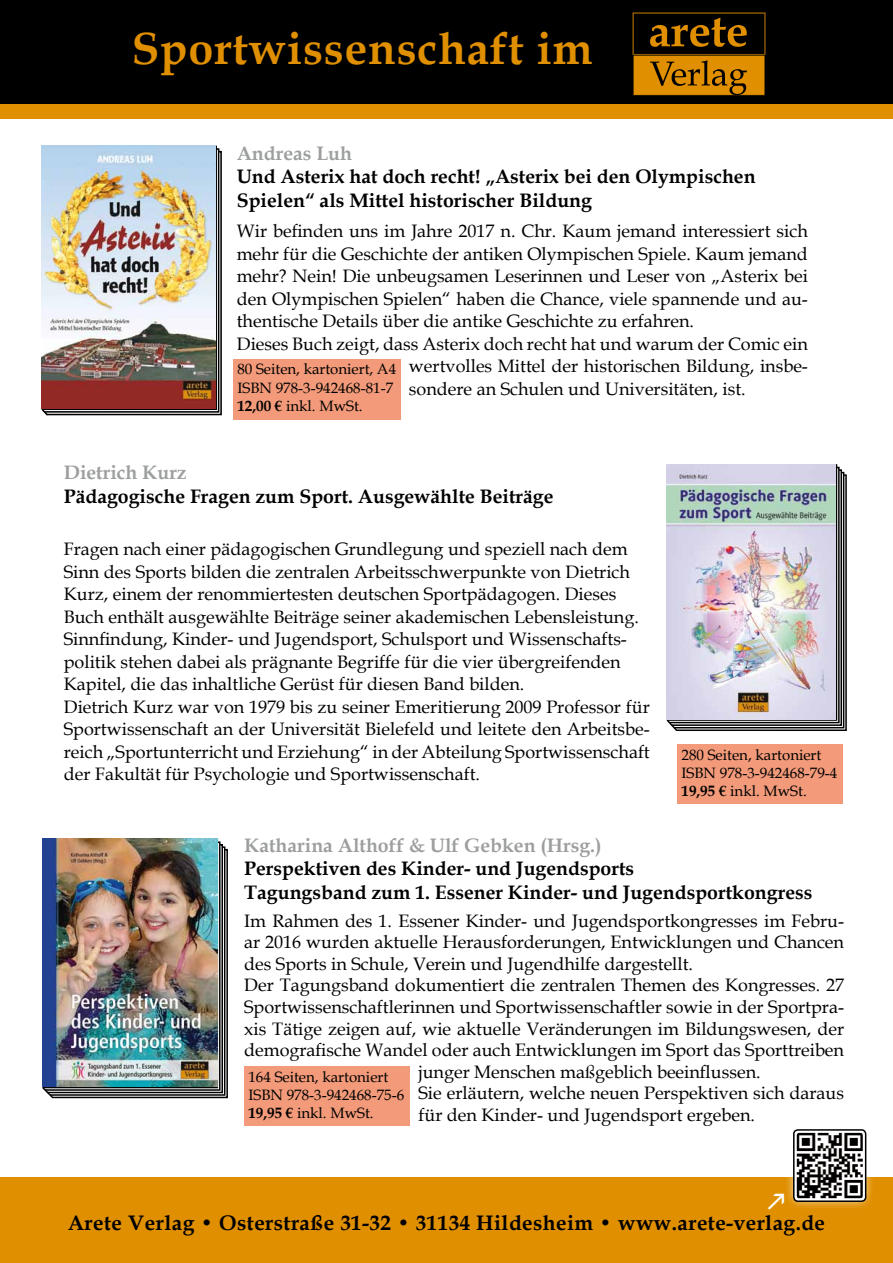
<style>
.page{position:relative;width:893px;height:1263px;background:#fff}
.page>*{position:absolute;margin:0;border:0;box-sizing:border-box;transform-origin:0 0}
.t1{font:700 45px "Book Antiqua";letter-spacing:.02em;color:#e08f00}
.t2{font:700 21px "Book Antiqua";letter-spacing:.02em;color:#000}
.t3{font:700 19.5px/23.4px "Book Antiqua";color:#000}
.t4{font:700 19.5px "Book Antiqua";color:#9c9e9f}
.t5{font:18px/22.5px "Book Antiqua";color:#000}
.t6{font:15px/18px "Book Antiqua";color:#000}
.s1{font-weight:700}
</style>
<div class="page">
<div style="left:0;top:0;width:893px;height:119px;background:#e08f00"></div>
<svg style="left:49px;top:150px;width:173px;height:266px"></svg>
<svg style="left:49px;top:148px;width:171px;height:265px;background:#6c6465"></svg>
<svg style="left:41px;top:408px;width:8px;height:8px"></svg>
<img style="left:42px;top:146px;width:173px;height:262px">
<svg style="left:666px;top:466px;width:181px;height:265px;background:#666668"></svg>
<img style="left:667px;top:464px;width:169px;height:255px">
<svg style="left:42px;top:841px;width:186px;height:258px;background:#63676a"></svg>
<img style="left:43px;top:839px;width:174px;height:248px">
<div style="left:233px;top:359px;width:167px;height:61px;background:#f29a79"></div>
<div style="left:244px;top:1066px;width:166px;height:60px;background:#f29a79"></div>
<div style="left:677px;top:745px;width:166px;height:59px;background:#f29a79"></div>
<div style="left:0;top:0;width:893px;height:103px;background:#000"></div>
<svg style="left:633px;top:13px;width:132px;height:83px"></svg>
<div style="left:0;top:1178px;width:893px;height:85px;background:#e08f00"></div>
<div style="left:784px;top:1120px;width:91px;height:90px;background:#fff;opacity:.8"></div>
<img style="left:798px;top:1134px;width:64px;height:63px">
<div style="left:794px;top:1130px;width:72px;height:71px;border:3px solid #fff;border-radius:4px"></div>
<div style="left:793px;top:1129px;width:73px;height:73px;border:2px solid #000;border-radius:4px"></div>
<h1 class="t1" style="left:132px;top:18px;width:462px">Sportwissenschaft im</h1>
<p class="t4" style="left:237px;top:140px;width:117px">Andreas Luh</p>
<p class="t3" style="left:237px;top:165px;width:520px">Und Asterix hat doch recht! „Asterix bei den Olympischen<br>Spielen“ als Mittel historischer Bildung</p>
<p class="t5" style="left:237px;top:220px;width:573px">Wir befinden uns im Jahre 2017 n. Chr. Kaum jemand interessiert sich</p>
<p class="t5" style="left:237px;top:242px;width:573px">mehr für die Geschichte der antiken Olympischen Spiele. Kaum jemand</p>
<p class="t5" style="left:237px;top:265px;width:573px">mehr? Nein! Die unbeugsamen Leserinnen und Leser von „Asterix bei</p>
<p class="t5" style="left:237px;top:287px;width:573px">den Olympischen Spielen“ haben die Chance, viele spannende und au-</p>
<p class="t5" style="left:237px;top:310px;width:459px">thentische Details über die antike Geschichte zu erfahren.</p>
<p class="t5" style="left:237px;top:332px;width:573px">Dieses Buch zeigt, dass Asterix doch recht hat und warum der Comic ein</p>
<p class="t5" style="left:409px;top:355px;width:401px">wertvolles Mittel der historischen Bildung, insbe-</p>
<p class="t5" style="left:409px;top:377px;width:338px">sondere an Schulen und Universitäten, ist.</p>
<p class="t6" style="left:237px;top:360px;width:160px">80 Seiten, kartoniert, A4<br>ISBN 978-3-942468-81-7<br><span class="s1">12,00 €</span> inkl. MwSt.</p>
<p class="t4" style="left:64px;top:459px;width:124px">Dietrich Kurz</p>
<p class="t3" style="left:64px;top:484px;width:491px">Pädagogische Fragen zum Sport. Ausgewählte Beiträge</p>
<p class="t5" style="left:64px;top:538px;width:588px">Fragen nach einer pädagogischen Grundlegung und speziell nach dem Sinn des Sports bilden die zentralen Arbeitsschwerpunkte von Dietrich Kurz, einem der renommiertesten deutschen Sportpädagogen. Dieses Buch enthält ausgewählte Beiträge seiner akademischen Lebensleistung.<br>Sinnfindung, Kinder- und Jugendsport, Schulsport und Wissenschafts&shy;politik stehen dabei als prägnante Begriffe für die vier übergreifenden Kapitel, die das inhaltliche Gerüst für diesen Band bilden.<br>Dietrich Kurz war von 1979 bis zu seiner Emeritierung 2009 Professor für Sportwissenschaft an der Universität Bielefeld und leitete den Arbeitsbe&shy;reich „Sportunterricht und Erziehung“ in der Abteilung Sportwissenschaft der Fakultät für Psychologie und Sportwissenschaft.</p>
<p class="t6" style="left:681px;top:745px;width:157px">280 Seiten, kartoniert<br>ISBN 978-3-942468-79-4<br><span class="s1">19,95 €</span> inkl. MwSt.</p>
<p class="t4" style="left:244px;top:832px;width:359px">Katharina Althoff &amp; Ulf Gebken (Hrsg.)</p>
<p class="t3" style="left:244px;top:857px;width:570px">Perspektiven des Kinder- und Jugendsports<br>Tagungsband zum 1. Essener Kinder- und Jugendsportkongress</p>
<p class="t5" style="left:244px;top:909px;width:601px">Im Rahmen des 1. Essener Kinder- und Jugendsportkongresses im Febru-</p>
<p class="t5" style="left:244px;top:930px;width:601px">ar 2016 wurden aktuelle Herausforderungen, Entwicklungen und Chancen</p>
<p class="t5" style="left:244px;top:952px;width:450px">des Sports in Schule, Verein und Jugendhilfe dargestellt.</p>
<p class="t5" style="left:244px;top:974px;width:601px">Der Tagungsband dokumentiert die zentralen Themen des Kongresses. 27</p>
<p class="t5" style="left:244px;top:995px;width:601px">Sportwissenschaftlerinnen und Sportwissenschaftler sowie in der Sportpra-</p>
<p class="t5" style="left:244px;top:1017px;width:601px">xis Tätige zeigen auf, wie aktuelle Veränderungen im Bildungswesen, der</p>
<p class="t5" style="left:244px;top:1038px;width:601px">demografische Wandel oder auch Entwicklungen im Sport das Sporttreiben</p>
<p class="t5" style="left:418px;top:1060px;width:344px">junger Menschen maßgeblich beeinflussen.</p>
<p class="t5" style="left:418px;top:1082px;width:427px">Sie erläutern, welche neuen Perspektiven sich daraus</p>
<p class="t5" style="left:418px;top:1103px;width:338px">für den Kinder- und Jugendsport ergeben.</p>
<p class="t6" style="left:248px;top:1067px;width:157px">164 Seiten, kartoniert<br>ISBN 978-3-942468-75-6<br><span class="s1">19,95 €</span> inkl. MwSt.</p>
<p class="t2" style="left:68px;top:1209px;width:759px">Arete Verlag • Osterstraße 31-32 • 31134 Hildesheim • www.arete-verlag.de</p>
</div>
